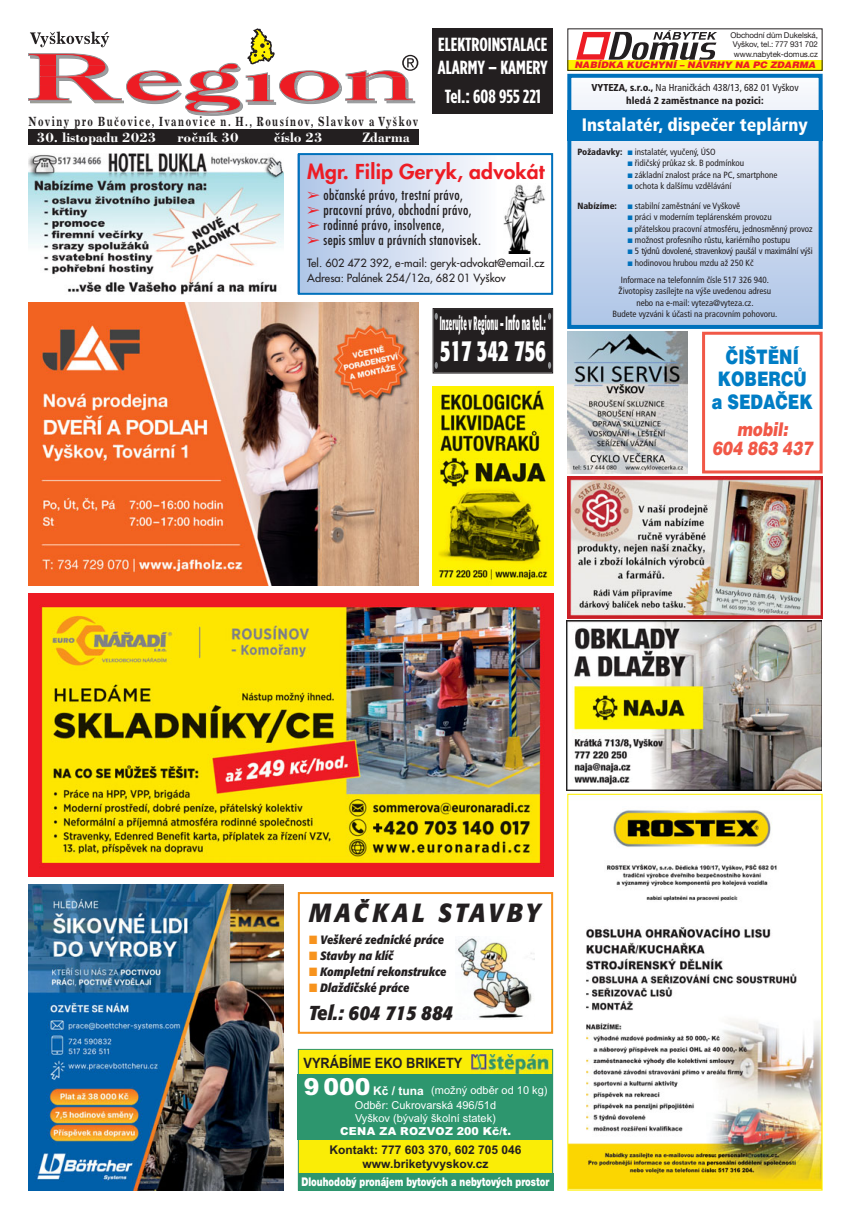
<style>
.page{position:relative;width:851px;height:1219px;background:#fff}
.page>*{position:absolute;margin:0;border:0;box-sizing:border-box;transform-origin:0 0}
.t1{font:700 28.9px "Formata CE";color:#fff;scale:.64 1}
.t2{font:italic 700 26px "Formata CE";letter-spacing:.14em;color:#231f20;scale:.9 1}
.t3{font:800 20px "Futura CE";letter-spacing:.01em;color:#ed1c24;scale:1.05 1}
.t4{font:900 20px/22.2px "Helvetica CE";color:#007dc5;text-align:center;scale:.8 1}
.t5{font:italic 700 20px "Formata CE";color:#231f20;scale:.9 1}
.t6{font:700 19.3px "Formata CE";letter-spacing:.015em;color:#fff;scale:.32 1}
.t7{font:700 19px/22.8px "Gotham Condensed";color:#fff;scale:1.05 1}
.t8{font:900 18.9px/19.6px "Helvetica CE";color:#f15847;text-align:center;scale:.8 1}
.t9{font:900 condensed 18px "Frutiger CE";color:#fff}
.t10{font:700 14.2px "Arial";color:#231f20;scale:.9 1}
.t11{font:condensed 14px "Futura CE";letter-spacing:.025em;color:#231f20}
.t12{font:700 14px "Bodoni CE";color:#fff}
.t13{font:700 13.4px "Excelsior CE";letter-spacing:.15em;color:#231f20;scale:.73 1}
.t14{font:italic 700 12px "Formata CE";color:#231f20;scale:.9 1}
.t15{font:700 12px/14.4px "Arial";color:#231f20;text-align:center}
.t16{font:900 12px "Helvetica Neue CE";color:#fff;scale:.75 1}
.t17{font:11px/14.7px "Arial";color:#fff;text-align:center}
.t18{font:11px/15px "Futura CE";color:#231f20}
.t19{font:900 11px "Arial";letter-spacing:.03em;color:#fff}
.t20{font:900 condensed 10px/12.6px "Frutiger CE";color:#231f20;text-align:center}
.t21{font:condensed 9px/11.4px "Frutiger CE";color:#231f20}
.t22{font:italic 900 9px "Helvetica CE";color:#ed1c24;scale:1.05 1}
.t23{font:8px/9.6px "Helvetica Neue CE";letter-spacing:-.015em;color:#231f20;text-align:justify}
.s1{color:#ed1c24}
.s2{font-weight:400}
.s3{font-weight:900}
.s4{font-family:"Soleil Bk";font-stretch:normal;color:#0071bc}
.s5{color:#f7931d}
.s6{font-weight:900;font-size:23.5px}
.s7{font-weight:700;font-size:12px}
</style>
<div class="page">
<div style="left:433px;top:309px;width:119px;height:64px;background:#231f20"></div>
<div style="left:432px;top:308px;width:121px;height:66px;border:1px solid #231f20"></div>
<svg style="left:548px;top:313px;width:3px;height:7px"></svg>
<svg style="left:548px;top:362px;width:3px;height:7px"></svg>
<svg style="left:434px;top:313px;width:4px;height:7px"></svg>
<svg style="left:434px;top:362px;width:4px;height:7px"></svg>
<svg style="left:28px;top:28px;width:390px;height:88px"></svg>
<div style="left:28px;top:129px;width:390px;height:16px;background:#231f20"></div>
<div style="left:432px;top:28px;width:121px;height:85px;background:#231f20"></div>
<div style="left:567px;top:60px;width:255px;height:11px;background:#fff200"></div>
<svg style="left:576px;top:30px;width:141px;height:30px"></svg>
<div style="left:567px;top:28px;width:255px;height:43px;border:1px solid #231f20"></div>
<img style="left:28px;top:153px;width:255px;height:142px">
<div style="left:298px;top:155px;width:199px;height:139px;background:linear-gradient(to right,#aec4e7,#fbfafd)"></div>
<div style="left:298px;top:153px;width:255px;height:142px;border:2px solid #0071bc"></div>
<img style="left:503px;top:184px;width:42px;height:70px">
<img style="left:28px;top:302px;width:390px;height:284px">
<img style="left:432px;top:387px;width:121px;height:198px">
<svg style="left:572px;top:95px;width:245px;height:229px"></svg>
<div style="left:567px;top:110px;width:255px;height:30px;background:#0071bc"></div>
<div style="left:567px;top:74px;width:255px;height:255px;border:4px solid #0071bc"></div>
<div style="left:702px;top:332px;width:120px;height:141px;border:3px solid #f15847"></div>
<img style="left:567px;top:332px;width:120px;height:141px">
<img style="left:567px;top:476px;width:255px;height:142px">
<img style="left:28px;top:593px;width:525px;height:284px">
<img style="left:28px;top:884px;width:255px;height:307px">
<img style="left:569px;top:810px;width:251px;height:379px">
<img style="left:566px;top:621px;width:255px;height:170px">
<div style="left:298px;top:892px;width:255px;height:142px;border:2px solid #f7931d"></div>
<img style="left:456px;top:936px;width:78px;height:82px">
<div style="left:298px;top:1049px;width:254px;height:141px;background:#faed06"></div>
<div style="left:298px;top:1049px;width:255px;height:142px;border:1px solid #2d966e"></div>
<img style="left:471px;top:1054px;width:77px;height:19px">
<div style="left:298px;top:1074px;width:255px;height:65px;background:#2d966e"></div>
<div style="left:298px;top:1173px;width:255px;height:18px;background:#2d966e"></div>
<h3 class="t13" style="left:28px;top:114px;width:535px">Noviny pro Bučovice, Ivanovice n. H., Rousínov, Slavkov a Vyškov</h3>
<h3 class="t12" style="left:37px;top:131px;width:121px">30. listopadu 2023</h3>
<h3 class="t12" style="left:177px;top:131px;width:63px">ročník 30</h3>
<h3 class="t12" style="left:273px;top:131px;width:50px">číslo 23</h3>
<h3 class="t12" style="left:362px;top:131px;width:49px">Zdarma</h3>
<h3 class="t7" style="left:438px;top:35px;width:106px">ELEKTROINSTALACE<br>ALARMY – KAMERY</h3>
<h3 class="t7" style="left:444px;top:87px;width:93px">Tel.: 608 955 221</h3>
<h3 class="t3" style="left:307px;top:160px;width:227px">Mgr. Filip Geryk, advokát</h3>
<h3 class="t11" style="left:307px;top:188px;width:157px"><span class="s1">➢</span> občanské právo, trestní právo,</h3>
<h3 class="t11" style="left:307px;top:203px;width:166px"><span class="s1">➢</span> pracovní právo, obchodní právo,</h3>
<h3 class="t11" style="left:307px;top:218px;width:139px"><span class="s1">➢</span> rodinné právo, insolvence,</h3>
<h3 class="t11" style="left:307px;top:233px;width:175px"><span class="s1">➢</span> sepis smluv a právních stanovisek.</h3>
<p class="t18" style="left:307px;top:256px;width:239px">Tel. 602 472 392, e-mail: geryk-advokat@email.cz<br>Adresa: Palánek 254/12a, 682 01 Vyškov</p>
<h3 class="t6" style="left:439px;top:314px;width:333px">Inzerujte v Regionu – Info na tel.:</h3>
<h1 class="t1" style="left:439px;top:337px;width:168px">517 342 756</h1>
<p class="t23" style="left:730px;top:31px;width:89px">Obchodní dům Dukelská, Vyškov, tel.: 777 931 702 www.nabytek-domus.cz</p>
<p class="t22" style="left:574px;top:61px;width:232px">NABÍDKA KUCHYNÍ – NÁVRHY NA PC ZDARMA</p>
<p class="t20" style="left:591px;top:82px;width:209px">VYTEZA, s.r.o., <span class="s2">Na Hraničkách 438/13, 682 01 Vyškov </span>hledá 2 zaměstnance na pozici:</p>
<h3 class="t9" style="left:582px;top:116px;width:227px">Instalatér, dispečer teplárny</h3>
<p class="t21" style="left:627px;top:147px;width:151px;text-indent:-50px"><span class="s3">Požadavky:</span> <span class="s4">S</span> instalatér, vyučený, ÚSO<br><span class="s4">S</span> řidičský průkaz sk. B podmínkou<br><span class="s4">S</span> základní znalost práce na PC, smartphone <span class="s4">S</span> ochota k dalšímu vzdělávání</p>
<p class="t21" style="left:627px;top:201px;width:187px;text-indent:-50px"><span class="s3">Nabízíme:</span> <span class="s4">S</span> stabilní zaměstnání ve Vyškově<br><span class="s4">S</span> práci v moderním teplárenském provozu<br><span class="s4">S</span> přátelskou pracovní atmosféru, jednosměnný provoz <span class="s4">S</span> možnost profesního růstu, kariérního postupu<br><span class="s4">S</span> 5 týdnů dovolené, stravenkový paušál v maximální výši <span class="s4">S</span> hodinovou hrubou mzdu až 250 Kč</p>
<p class="t21" style="left:612px;top:275px;width:166px;text-align:center">Informace na telefonním čísle 517 326 940.<br>Životopisy zasílejte na výše uvedenou adresu nebo na e-mail: vyteza@vyteza.cz.<br>Budete vyzváni k účasti na pracovním pohovoru.</p>
<h3 class="t4" style="left:711px;top:346px;width:128px">ČIŠTĚNÍ<br>KOBERCŮ a SEDAČEK</h3>
<h3 class="t8" style="left:712px;top:419px;width:130px">mobil:<br>604 863 437</h3>
<h2 class="t2" style="left:309px;top:900px;width:258px">MAČKAL STAVBY</h2>
<h3 class="t14" style="left:309px;top:934px;width:151px"><span class="s5">■</span> Veškeré zednické práce</h3>
<h3 class="t14" style="left:309px;top:950px;width:95px"><span class="s5">■</span> Stavby na klíč</h3>
<h3 class="t14" style="left:309px;top:966px;width:154px"><span class="s5">■</span> Kompletní rekonstrukce</h3>
<h3 class="t14" style="left:309px;top:982px;width:113px"><span class="s5">■</span> Dlaždičské práce</h3>
<h3 class="t5" style="left:309px;top:1003px;width:162px">Tel.: 604 715 884</h3>
<h3 class="t10" style="left:303px;top:1055px;width:178px">VYRÁBÍME EKO BRIKETY</h3>
<p class="t17" style="left:304px;top:1084px;width:245px"><span class="s6">9 000</span> <span class="s7">Kč / tuna</span> (možný odběr od 10 kg)<br>Odběr: Cukrovarská 496/51d</p>
<p class="t17" style="left:355px;top:1112px;width:142px">Vyškov (bývalý školní statek)</p>
<p class="t19" style="left:340px;top:1125px;width:172px">CENA ZA ROZVOZ 200 Kč/t.</p>
<h3 class="t15" style="left:329px;top:1143px;width:194px">Kontakt: 777 603 370, 602 705 046 www.briketyvyskov.cz</h3>
<h3 class="t16" style="left:301px;top:1175px;width:332px">Dlouhodobý pronájem bytových a nebytových prostor</h3>
</div>
